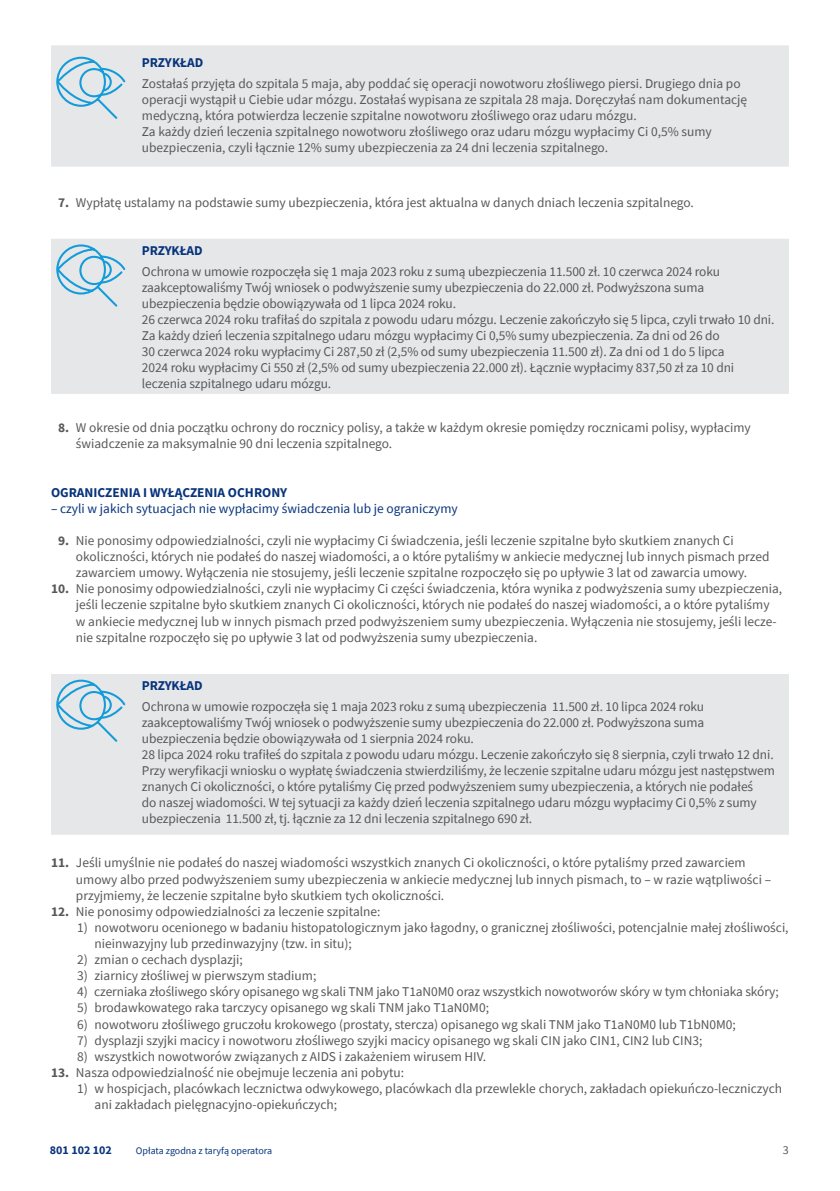
<style>
.page{position:relative;width:840px;height:1191px;background:#fff}
.page>*{position:absolute;margin:0;border:0;box-sizing:border-box;transform-origin:0 0}
.t1{font:13.4px/16px "Source Sans Pro";color:#57585a}
.t2{font:13.4px "Source Sans Pro";color:#08347b}
.t3{font:700 13.4px "Source Sans Pro";color:#08347b}
.t4{font:700 12px "Source Sans Pro";color:#08347b}
.t5{font:12px "Source Sans Pro";color:#57585a}
.t6{font:10px "Source Sans Pro";color:#08347b}
.s1{font-weight:700}
</style>
<div class="page">
<div style="left:51px;top:45px;width:737px;height:122px;background:#e6e7e9"></div>
<svg style="left:55px;top:56px;width:72px;height:65px;background:#c2dae6"></svg>
<div style="left:51px;top:239px;width:737px;height:155px;background:#e6e7e9"></div>
<svg style="left:55px;top:243px;width:72px;height:65px;background:#c2dae6"></svg>
<div style="left:51px;top:674px;width:737px;height:160px;background:#e6e7e9"></div>
<svg style="left:55px;top:678px;width:72px;height:66px;background:#c2dae6"></svg>
<p class="t3" style="left:142px;top:53px;width:63px">PRZYKŁAD</p>
<p class="t1" style="left:142px;top:76px;width:606px">Zostałaś przyjęta do szpitala 5 maja, aby poddać się operacji nowotworu złośliwego piersi. Drugiego dnia po operacji wystąpił u Ciebie udar mózgu. Zostałaś wypisana ze szpitala 28 maja. Doręczyłaś nam dokumentację medyczną, która potwierdza leczenie szpitalne nowotworu złośliwego oraz udaru mózgu.<br>Za każdy dzień leczenia szpitalnego nowotworu złośliwego oraz udaru mózgu wypłacimy Ci 0,5% sumy ubezpieczenia, czyli łącznie 12% sumy ubezpieczenia za 24 dni leczenia szpitalnego.</p>
<p class="t1" style="left:58px;top:194px;width:637px"><span class="s1">7.</span> Wypłatę ustalamy na podstawie sumy ubezpieczenia, która jest aktualna w danych dniach leczenia szpitalnego.</p>
<p class="t3" style="left:142px;top:241px;width:62px">PRZYKŁAD</p>
<p class="t1" style="left:142px;top:264px;width:633px">Ochrona w umowie rozpoczęła się 1 maja 2023 roku z sumą ubezpieczenia 11.500 zł. 10 czerwca 2024 roku zaakceptowaliśmy Twój wniosek o podwyższenie sumy ubezpieczenia do 22.000 zł. Podwyższona suma ubezpieczenia będzie obowiązywała od 1 lipca 2024 roku.<br>26 czerwca 2024 roku trafiłaś do szpitala z powodu udaru mózgu. Leczenie zakończyło się 5 lipca, czyli trwało 10 dni.<br>Za każdy dzień leczenia szpitalnego udaru mózgu wypłacimy Ci 0,5% sumy ubezpieczenia. Za dni od 26 do<br>30 czerwca 2024 roku wypłacimy Ci 287,50 zł (2,5% od sumy ubezpieczenia 11.500 zł). Za dni od 1 do 5 lipca<br>2024 roku wypłacimy Ci 550 zł (2,5% od sumy ubezpieczenia 22.000 zł). Łącznie wypłacimy 837,50 zł za 10 dni leczenia szpitalnego udaru mózgu.</p>
<p class="t1" style="left:76px;top:419px;width:676px;text-indent:-18px"><span class="s1">8.</span> W okresie od dnia początku ochrony do rocznicy polisy, a także w każdym okresie pomiędzy rocznicami polisy, wypłacimy świadczenie za maksymalnie 90 dni leczenia szpitalnego.</p>
<p class="t3" style="left:51px;top:483px;width:238px">OGRANICZENIA I WYŁĄCZENIA OCHRONY</p>
<p class="t2" style="left:51px;top:500px;width:408px">– czyli w jakich sytuacjach nie wypłacimy świadczenia lub je ograniczymy</p>
<p class="t1" style="left:76px;top:532px;width:694px;text-indent:-18px"><span class="s1">9.</span> Nie ponosimy odpowiedzialności, czyli nie wypłacimy Ci świadczenia, jeśli leczenie szpitalne było skutkiem znanych Ci okoliczności, których nie podałeś do naszej wiadomości, a o które pytaliśmy w ankiecie medycznej lub innych pismach przed zawarciem umowy. Wyłączenia nie stosujemy, jeśli leczenie szpitalne rozpoczęło się po upływie 3 lat od zawarcia umowy.</p>
<p class="t1" style="left:76px;top:581px;width:707px;text-indent:-25px"><span class="s1">10.</span> Nie ponosimy odpowiedzialności, czyli nie wypłacimy Ci części świadczenia, która wynika z podwyższenia sumy ubezpieczenia, jeśli leczenie szpitalne było skutkiem znanych Ci okoliczności, których nie podałeś do naszej wiadomości, a o które pytaliśmy w ankiecie medycznej lub w innych pismach przed podwyższeniem sumy ubezpieczenia. Wyłączenia nie stosujemy, jeśli lecze&shy;nie szpitalne rozpoczęło się po upływie 3 lat od podwyższenia sumy ubezpieczenia.</p>
<p class="t3" style="left:142px;top:676px;width:62px">PRZYKŁAD</p>
<p class="t1" style="left:142px;top:699px;width:634px">Ochrona w umowie rozpoczęła się 1 maja 2023 roku z sumą ubezpieczenia 11.500 zł. 10 lipca 2024 roku zaakceptowaliśmy Twój wniosek o podwyższenie sumy ubezpieczenia do 22.000 zł. Podwyższona suma ubezpieczenia będzie obowiązywała od 1 sierpnia 2024 roku.<br>28 lipca 2024 roku trafiłeś do szpitala z powodu udaru mózgu. Leczenie zakończyło się 8 sierpnia, czyli trwało 12 dni.<br>Przy weryfikacji wniosku o wypłatę świadczenia stwierdziliśmy, że leczenie szpitalne udaru mózgu jest następstwem znanych Ci okoliczności, o które pytaliśmy Cię przed podwyższeniem sumy ubezpieczenia, a których nie podałeś<br>do naszej wiadomości. W tej sytuacji za każdy dzień leczenia szpitalnego udaru mózgu wypłacimy Ci 0,5% z sumy ubezpieczenia 11.500 zł, tj. łącznie za 12 dni leczenia szpitalnego 690 zł.</p>
<p class="t1" style="left:76px;top:854px;width:696px;text-indent:-25px"><span class="s1">11.</span> Jeśli umyślnie nie podałeś do naszej wiadomości wszystkich znanych Ci okoliczności, o które pytaliśmy przed zawarciem umowy albo przed podwyższeniem sumy ubezpieczenia w ankiecie medycznej lub innych pismach, to – w razie wątpliwości – przyjmiemy, że leczenie szpitalne było skutkiem tych okoliczności.</p>
<p class="t1" style="left:51px;top:903px;width:331px"><span class="s1">12.</span> Nie ponosimy odpowiedzialności za leczenie szpitalne:</p>
<p class="t1" style="left:95px;top:919px;width:695px;text-indent:-17px">1) nowotworu ocenionego w badaniu histopatologicznym jako łagodny, o granicznej złośliwości, potencjalnie małej złośliwości, nieinwazyjny lub przedinwazyjny (tzw. in situ);</p>
<p class="t1" style="left:77px;top:951px;width:167px">2) zmian o cechach dysplazji;</p>
<p class="t1" style="left:77px;top:967px;width:240px">3) ziarnicy złośliwej w pierwszym stadium;</p>
<p class="t1" style="left:77px;top:983px;width:702px">4) czerniaka złośliwego skóry opisanego wg skali TNM jako T1aN0M0 oraz wszystkich nowotworów skóry w tym chłoniaka skóry;</p>
<p class="t1" style="left:77px;top:999px;width:413px">5) brodawkowatego raka tarczycy opisanego wg skali TNM jako T1aN0M0;</p>
<p class="t1" style="left:77px;top:1016px;width:660px">6) nowotworu złośliwego gruczołu krokowego (prostaty, stercza) opisanego wg skali TNM jako T1aN0M0 lub T1bN0M0;</p>
<p class="t1" style="left:77px;top:1032px;width:626px">7) dysplazji szyjki macicy i nowotworu złośliwego szyjki macicy opisanego wg skali CIN jako CIN1, CIN2 lub CIN3;</p>
<p class="t1" style="left:77px;top:1048px;width:410px">8) wszystkich nowotworów związanych z AIDS i zakażeniem wirusem HIV.</p>
<p class="t1" style="left:51px;top:1064px;width:354px"><span class="s1">13.</span> Nasza odpowiedzialność nie obejmuje leczenia ani pobytu:</p>
<p class="t1" style="left:95px;top:1080px;width:688px;text-indent:-17px">1) w hospicjach, placówkach lecznictwa odwykowego, placówkach dla przewlekle chorych, zakładach opiekuńczo-leczniczych ani zakładach pielęgnacyjno-opiekuńczych;</p>
<p class="t4" style="left:50px;top:1142px;width:63px">801 102 102</p>
<p class="t6" style="left:136px;top:1144px;width:138px">Opłata zgodna z taryfą operatora</p>
<p class="t5" style="left:782px;top:1142px;width:7px">3</p>
</div>
